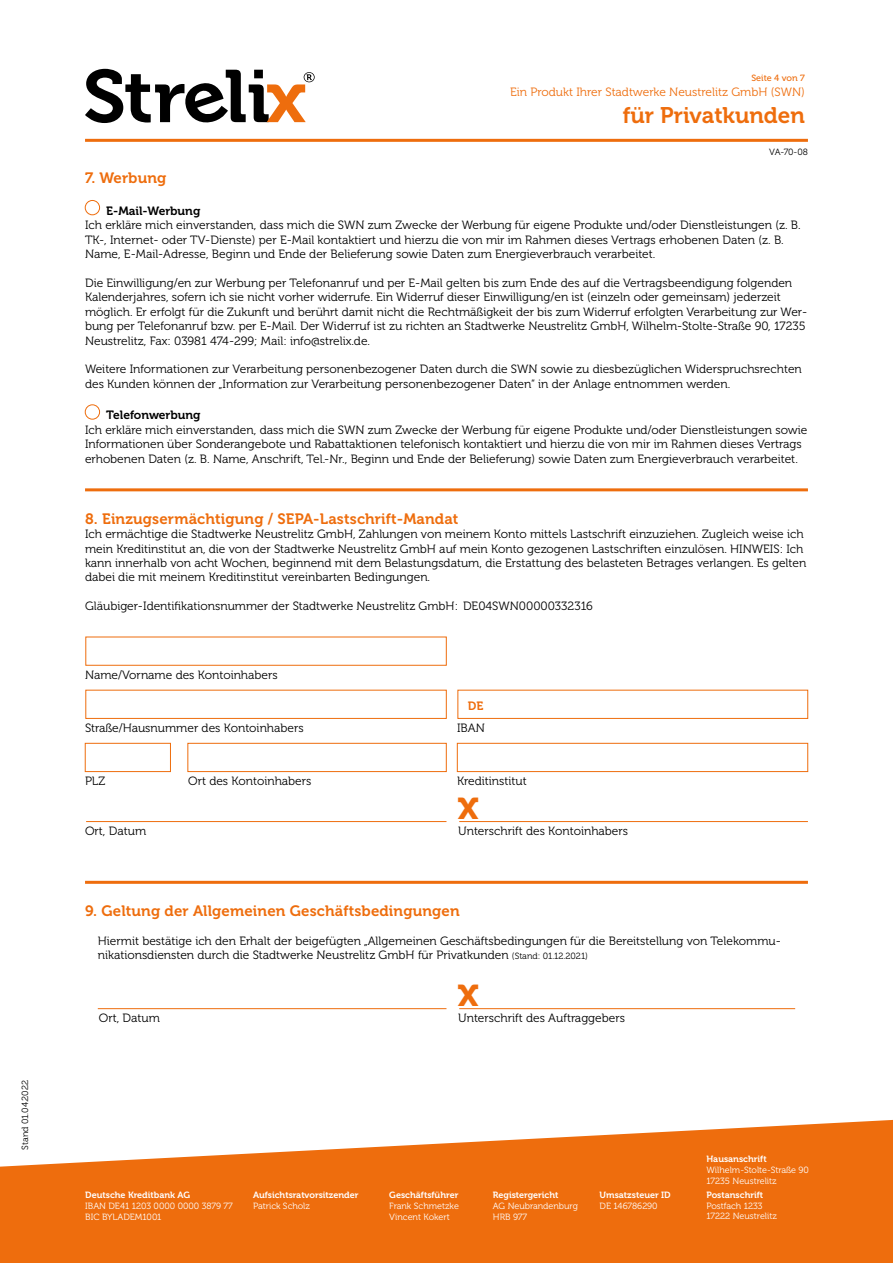
<style>
.page{position:relative;width:893px;height:1263px;background:#fff}
.page>*{position:absolute;margin:0;border:0;box-sizing:border-box;transform-origin:0 0}
.t1{font:42px "Museo 700";color:#ee6d0d}
.t2{font:22.5px "Museo 700";color:#ee6d0d}
.t3{font:15px "Museo 700";letter-spacing:.01em;color:#ee6d0d}
.t4{font:12px/14.4px "Museo 300";color:#000}
.t5{font:12px "Museo 300";color:#ee6d0d}
.t6{font:12px "Museo 700";color:#000}
.t7{font:12px "Museo 700";color:#ee6d0d}
.t8{font:9px/10.8px "Museo 300";color:#fff}
.t9{font:9px "Museo 700";color:#fff}
.t10{font:9px "Museo 300";letter-spacing:-.005em;color:#000}
.t11{font:9px "Museo 500";color:#ee6d0d}
.s1{font-size:9px}
</style>
<div class="page">
<svg style="left:0;top:1119px;width:893px;height:144px;fill:#ee6d0d"></svg>
<svg style="left:85px;top:69px;width:230px;height:54px"></svg>
<hr style="left:85px;top:139px;width:723px;height:3px;background:#ee6d0d">
<div style="left:85px;top:200px;width:15px;height:15px;border:1px solid #ee6d0d;border-radius:50%"></div>
<div style="left:85px;top:405px;width:15px;height:14px;border:1px solid #ee6d0d;border-radius:50%"></div>
<hr style="left:85px;top:488px;width:723px;height:3px;background:#ee6d0d">
<hr style="left:85px;top:881px;width:723px;height:3px;background:#ee6d0d">
<hr style="left:459px;top:1008px;width:336px;height:1px;background:#ee6d0d">
<hr style="left:98px;top:1008px;width:348px;height:1px;background:#ee6d0d">
<hr style="left:459px;top:821px;width:349px;height:1px;background:#ee6d0d">
<hr style="left:86px;top:821px;width:360px;height:1px;background:#ee6d0d">
<div style="left:86px;top:690px;width:360px;height:29px;border:1px solid #ee6d0d"></div>
<div style="left:85px;top:743px;width:86px;height:29px;border:1px solid #ee6d0d"></div>
<div style="left:188px;top:743px;width:258px;height:29px;border:1px solid #ee6d0d"></div>
<div style="left:458px;top:690px;width:350px;height:29px;border:1px solid #ee6d0d"></div>
<div style="left:457px;top:743px;width:351px;height:29px;border:1px solid #ee6d0d"></div>
<p class="t10" style="left:20px;top:1150px;width:71px;rotate:-90deg">Stand 01.04.2022</p>
<p class="t11" style="left:751px;top:73px;width:55px">Seite 4 von 7</p>
<p class="t5" style="left:510px;top:85px;width:296px">Ein Produkt Ihrer Stadtwerke Neustrelitz GmbH (SWN)</p>
<h2 class="t2" style="left:623px;top:102px;width:184px">für Privatkunden</h2>
<p class="t10" style="left:769px;top:147px;width:40px">VA-70-08</p>
<p class="t3" style="left:85px;top:170px;width:83px">7. Werbung</p>
<p class="t6" style="left:106px;top:204px;width:96px">E-Mail-Werbung</p>
<p class="t4" style="left:85px;top:218px;width:717px">Ich erkläre mich einverstanden, dass mich die SWN zum Zwecke der Werbung für eigene Produkte und/oder Dienstleistungen (z. B.<br>TK-, Internet- oder TV-Dienste) per E-Mail kontaktiert und hierzu die von mir im Rahmen dieses Vertrags erhobenen Daten (z. B.<br>Name, E-Mail-Adresse, Beginn und Ende der Belieferung sowie Daten zum Energieverbrauch verarbeitet.</p>
<p class="t4" style="left:85px;top:276px;width:724px">Die Einwilligung/en zur Werbung per Telefonanruf und per E-Mail gelten bis zum Ende des auf die Vertragsbeendigung folgenden Kalenderjahres, sofern ich sie nicht vorher widerrufe. Ein Widerruf dieser Einwilligung/en ist (einzeln oder gemeinsam) jederzeit möglich. Er erfolgt für die Zukunft und berührt damit nicht die Rechtmäßigkeit der bis zum Widerruf erfolgten Verarbeitung zur Wer&shy;bung per Telefonanruf bzw. per E-Mail. Der Widerruf ist zu richten an Stadtwerke Neustrelitz GmbH, Wilhelm-Stolte-Straße 90, 17235<br>Neustrelitz, Fax: 03981 474-299; Mail: info@strelix.de.</p>
<p class="t4" style="left:85px;top:362px;width:718px">Weitere Informationen zur Verarbeitung personenbezogener Daten durch die SWN sowie zu diesbezüglichen Widerspruchsrechten des Kunden können der „Information zur Verarbeitung personenbezogener Daten“ in der Anlage entnommen werden.</p>
<p class="t6" style="left:106px;top:408px;width:96px">Telefonwerbung</p>
<p class="t4" style="left:85px;top:423px;width:724px">Ich erkläre mich einverstanden, dass mich die SWN zum Zwecke der Werbung für eigene Produkte und/oder Dienstleistungen sowie<br>Informationen über Sonderangebote und Rabattaktionen telefonisch kontaktiert und hierzu die von mir im Rahmen dieses Vertrags erhobenen Daten (z. B. Name, Anschrift, Tel.-Nr., Beginn und Ende der Belieferung) sowie Daten zum Energieverbrauch verarbeitet.</p>
<p class="t3" style="left:85px;top:510px;width:375px">8. Einzugsermächtigung / SEPA-Lastschrift-Mandat</p>
<p class="t4" style="left:85px;top:527px;width:723px">Ich ermächtige die Stadtwerke Neustrelitz GmbH, Zahlungen von meinem Konto mittels Lastschrift einzuziehen. Zugleich weise ich mein Kreditinstitut an, die von der Stadtwerke Neustrelitz GmbH auf mein Konto gezogenen Lastschriften einzulösen. HINWEIS: Ich kann innerhalb von acht Wochen, beginnend mit dem Belastungsdatum, die Erstattung des belasteten Betrages verlangen. Es gelten dabei die mit meinem Kreditinstitut vereinbarten Bedingungen.</p>
<p class="t4" style="left:85px;top:599px;width:509px">Gläubiger-Identifikationsnummer der Stadtwerke Neustrelitz GmbH: DE04SWN00000332316</p>
<p class="t4" style="left:85px;top:668px;width:194px">Name/Vorname des Kontoinhabers</p>
<p class="t7" style="left:468px;top:699px;width:17px">DE</p>
<p class="t4" style="left:85px;top:721px;width:220px">Straße/Hausnummer des Kontoinhabers</p>
<p class="t4" style="left:457px;top:721px;width:29px">IBAN</p>
<p class="t4" style="left:85px;top:774px;width:22px">PLZ</p>
<p class="t4" style="left:188px;top:774px;width:125px">Ort des Kontoinhabers</p>
<p class="t4" style="left:457px;top:774px;width:71px">Kreditinstitut</p>
<h1 class="t1" style="left:458px;top:781px;width:23px">x</h1>
<p class="t4" style="left:85px;top:824px;width:63px">Ort, Datum</p>
<p class="t4" style="left:458px;top:824px;width:171px">Unterschrift des Kontoinhabers</p>
<p class="t3" style="left:85px;top:903px;width:376px">9. Geltung der Allgemeinen Geschäftsbedingungen</p>
<p class="t4" style="left:98px;top:934px;width:685px">Hiermit bestätige ich den Erhalt der beigefügten „Allgemeinen Geschäftsbedingungen für die Bereitstellung von Telekommu&shy;nikationsdiensten durch die Stadtwerke Neustrelitz GmbH für Privatkunden <span class="s1">(Stand: 01.12.2021)</span></p>
<p class="t4" style="left:99px;top:1011px;width:63px">Ort, Datum</p>
<h1 class="t1" style="left:458px;top:968px;width:23px">x</h1>
<p class="t4" style="left:458px;top:1011px;width:168px">Unterschrift des Auftraggebers</p>
<p class="t9" style="left:85px;top:1190px;width:106px">Deutsche Kreditbank AG</p>
<p class="t8" style="left:85px;top:1201px;width:149px">IBAN DE41 1203 0000 0000 3879 77<br>BIC BYLADEM1001</p>
<p class="t9" style="left:253px;top:1190px;width:107px">Aufsichtsratvorsitzender</p>
<p class="t8" style="left:253px;top:1201px;width:58px">Patrick Scholz</p>
<p class="t9" style="left:389px;top:1190px;width:71px">Geschäftsführer</p>
<p class="t8" style="left:389px;top:1201px;width:71px">Frank Schmetzke<br>Vincent Kokert</p>
<p class="t9" style="left:493px;top:1190px;width:67px">Registergericht</p>
<p class="t8" style="left:493px;top:1201px;width:87px">AG Neubrandenburg<br>HRB 977</p>
<p class="t9" style="left:600px;top:1190px;width:73px">Umsatzsteuer ID</p>
<p class="t8" style="left:600px;top:1201px;width:60px">DE 146786290</p>
<p class="t9" style="left:706px;top:1154px;width:62px">Hausanschrift</p>
<p class="t8" style="left:706px;top:1165px;width:104px">Wilhelm-Stolte-Straße 90<br>17235 Neustrelitz</p>
<p class="t9" style="left:706px;top:1190px;width:58px">Postanschrift</p>
<p class="t8" style="left:706px;top:1200px;width:72px">Postfach 1233<br>17222 Neustrelitz</p>
</div>
